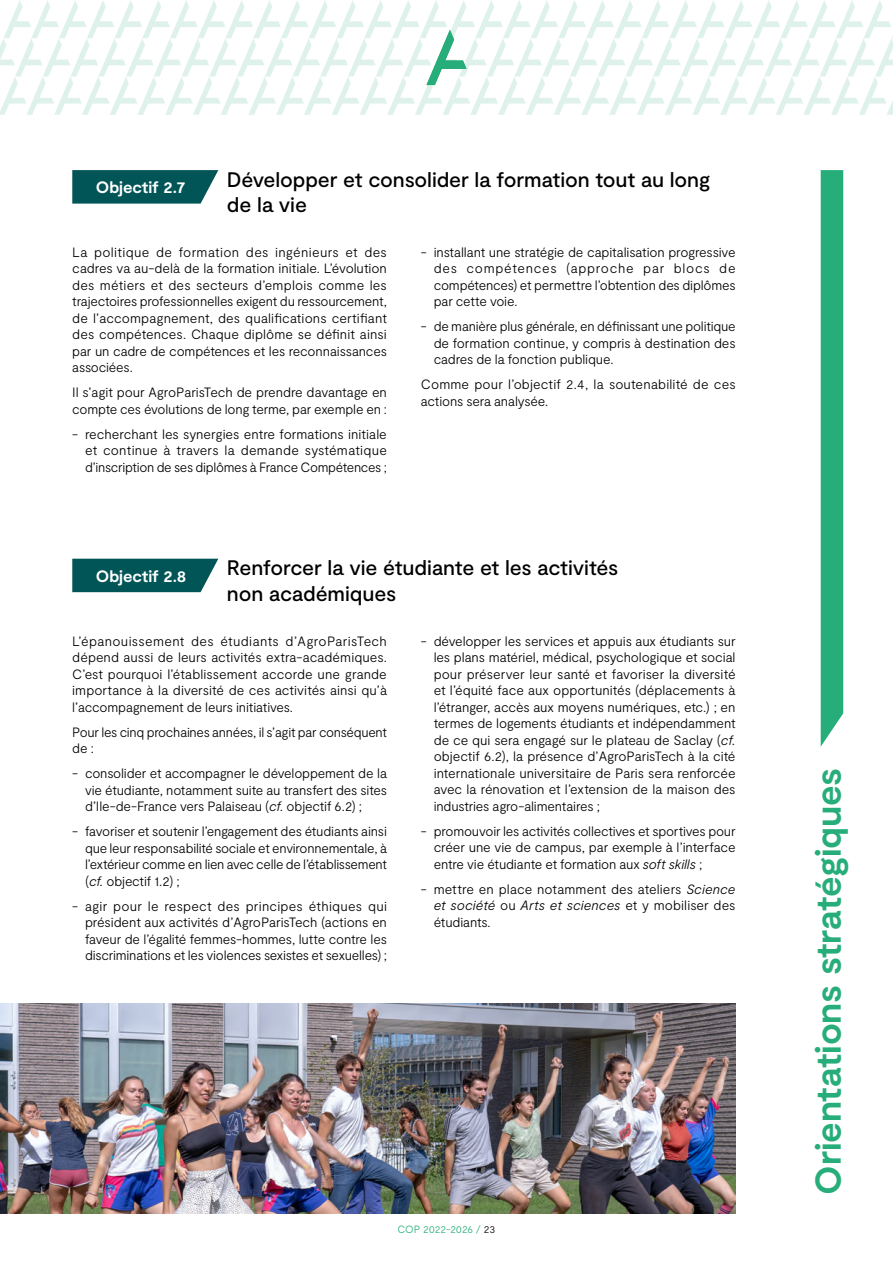
<style>
.page{position:relative;width:893px;height:1263px;background:#fff}
.page>*{position:absolute;margin:0;border:0;box-sizing:border-box;transform-origin:0 0}
.t1{font:700 36px "Moderat";letter-spacing:-.005em;color:#27ad7a}
.t2{font:500 21px/25.2px "Moderat";letter-spacing:-.005em;color:#000}
.t3{font:700 16.5px "Moderat";letter-spacing:-.005em;color:#fff}
.t4{font:300 13.5px/16.5px "Moderat";letter-spacing:-.015em;color:#000;text-align:justify}
.t5{font:300 13.5px/16.5px "Moderat";letter-spacing:.005em;color:#000}
.t6{font:300 10.5px "Moderat";letter-spacing:-.015em;color:#27ad7a}
.s1{font-style:italic}
.s2{color:#000}
</style>
<div class="page">
<svg style="left:0;top:0;width:893px;height:115px"></svg>
<div style="left:821px;top:170px;width:22px;height:576px;background:#27ad7a"></div>
<svg style="left:72px;top:170px;width:147px;height:34px;background:#166263"></svg>
<div style="left:72px;top:559px;width:146px;height:33px;background:#025556"></div>
<img style="left:0;top:1003px;width:736px;height:210px">
<p class="t3" style="left:96px;top:178px;width:91px">Objectif 2.7</p>
<h2 class="t2" style="left:227px;top:168px;width:485px">Développer et consolider la formation tout au long de la vie</h2>
<p class="t4" style="left:72px;top:244px;width:316px">La politique de formation des ingénieurs et des cadres va au-delà de la formation initiale. L’évolution des métiers et des secteurs d’emplois comme les trajectoires professionnelles exigent du ressourcement, de l’accompagnement, des qualifications certifiant des compétences. Chaque diplôme se définit ainsi par un cadre de compétences et les reconnaissances associées.</p>
<p class="t4" style="left:72px;top:385px;width:316px">Il s’agit pour AgroParisTech de prendre davantage en compte ces évolutions de long terme, par exemple en :</p>
<p class="t4" style="left:85px;top:426px;width:303px;text-indent:-13px">- recherchant les synergies entre formations initiale et continue à travers la demande systématique d’inscription de ses diplômes à France Compétences ;</p>
<p class="t4" style="left:434px;top:244px;width:303px;text-indent:-13px">- installant une stratégie de capitalisation progressive des compétences (approche par blocs de compétences) et permettre l’obtention des diplômes par cette voie.</p>
<p class="t4" style="left:434px;top:319px;width:303px;text-indent:-13px">- de manière plus générale, en définissant une politique de formation continue, y compris à destination des cadres de la fonction publique.</p>
<p class="t5" style="left:421px;top:377px;width:316px">Comme pour l’objectif 2.4, la soutenabilité de ces actions sera analysée.</p>
<p class="t3" style="left:96px;top:566px;width:92px">Objectif 2.8</p>
<h2 class="t2" style="left:227px;top:556px;width:393px">Renforcer la vie étudiante et les activités non académiques</h2>
<p class="t4" style="left:72px;top:633px;width:316px">L’épanouissement des étudiants d’AgroParisTech dépend aussi de leurs activités extra-académiques.<br>C’est pourquoi l’établissement accorde une grande importance à la diversité de ces activités ainsi qu’à l’accompagnement de leurs initiatives.</p>
<p class="t4" style="left:72px;top:724px;width:316px">Pour les cinq prochaines années, il s’agit par conséquent de :</p>
<p class="t4" style="left:85px;top:765px;width:303px;text-indent:-13px">- consolider et accompagner le développement de la vie étudiante, notamment suite au transfert des sites d’Ile-de-France vers Palaiseau (<span class="s1">cf.</span> objectif 6.2) ;</p>
<p class="t4" style="left:85px;top:823px;width:303px;text-indent:-13px">- favoriser et soutenir l’engagement des étudiants ainsi que leur responsabilité sociale et environnementale, à l’extérieur comme en lien avec celle de l’établissement (<span class="s1">cf.</span> objectif 1.2) ;</p>
<p class="t4" style="left:85px;top:898px;width:303px;text-indent:-13px">- agir pour le respect des principes éthiques qui président aux activités d’AgroParisTech (actions en faveur de l’égalité femmes-hommes, lutte contre les discriminations et les violences sexistes et sexuelles) ;</p>
<p class="t4" style="left:434px;top:633px;width:303px;text-indent:-13px">- développer les services et appuis aux étudiants sur les plans matériel, médical, psychologique et social pour préserver leur santé et favoriser la diversité et l’équité face aux opportunités (déplacements à l’étranger, accès aux moyens numériques, etc.) ; en termes de logements étudiants et indépendamment de ce qui sera engagé sur le plateau de Saclay (<span class="s1">cf. </span>objectif 6.2), la présence d’AgroParisTech à la cité internationale universitaire de Paris sera renforcée avec la rénovation et l’extension de la maison des industries agro-alimentaires ;</p>
<p class="t4" style="left:434px;top:823px;width:303px;text-indent:-13px">- promouvoir les activités collectives et sportives pour créer une vie de campus, par exemple à l’interface entre vie étudiante et formation aux <span class="s1">soft skills</span> ;</p>
<p class="t4" style="left:434px;top:881px;width:303px;text-indent:-13px">- mettre en place notamment des ateliers <span class="s1">Science et société</span> ou <span class="s1">Arts et sciences</span> et y mobiliser des étudiants.</p>
<p class="t6" style="left:398px;top:1223px;width:99px">COP 2022-2026 / <span class="s2">23</span></p>
<h1 class="t1" style="left:807px;top:1195px;width:428px;rotate:-90deg">Orientations stratégiques</h1>
</div>
